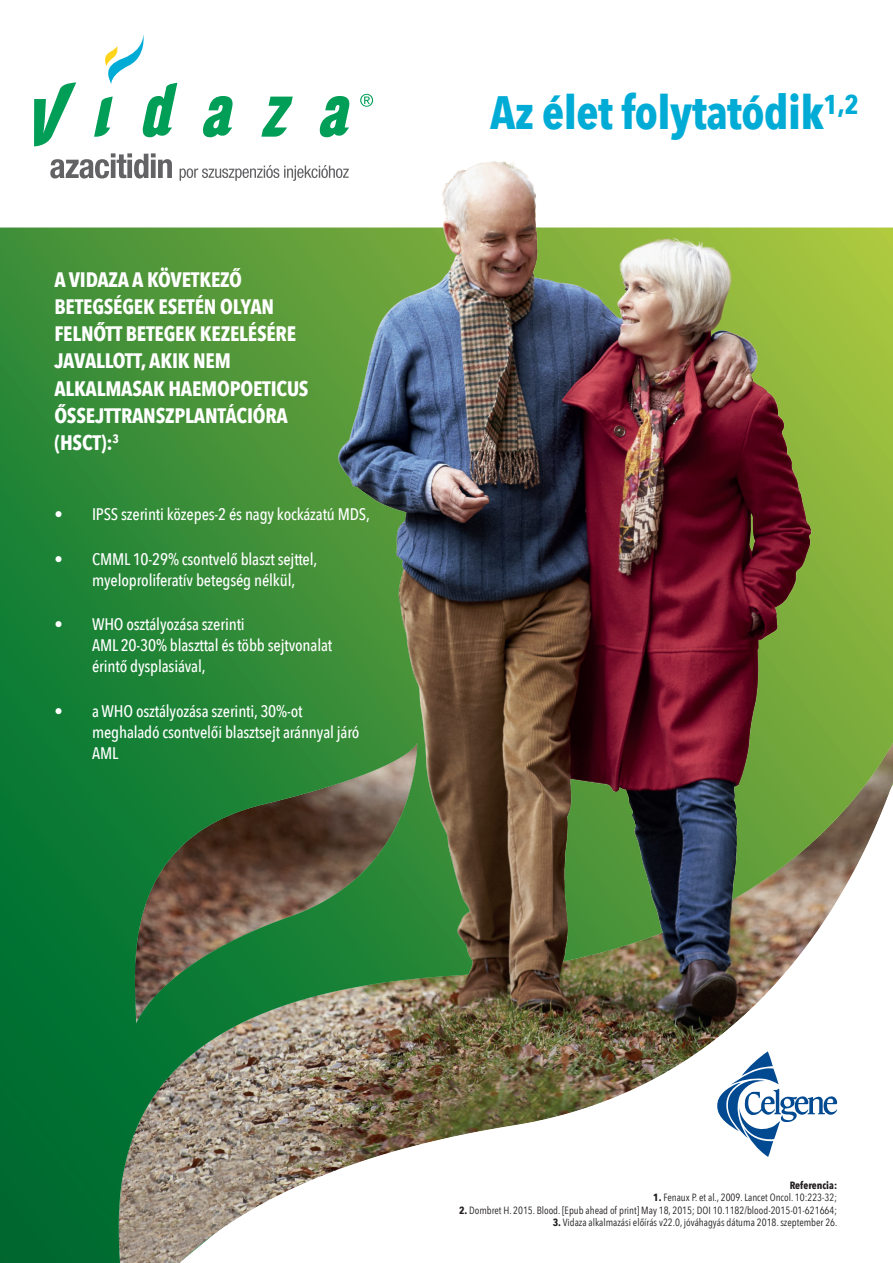
<style>
.page{position:relative;width:893px;height:1263px;background:#fff}
.page>*{position:absolute;margin:0;border:0;box-sizing:border-box;transform-origin:0 0}
.t1{font:700 46.65px "Avenir Next Condensed";letter-spacing:-.01em;color:#00acd5}
.t2{font:700 20.85px/27.2px "Avenir Next Condensed";letter-spacing:-.01em;color:#fff}
.t3{font:500 16.8px/20.9px "Avenir Next Condensed";letter-spacing:-.01em;color:#fff}
.t4{font:10.5px "Avenir Next Condensed";color:#231f20}
.t5{font:700 10.5px "Avenir Next Condensed";color:#231f20}
.s1{font-weight:700}
</style>
<div class="page">
<img style="left:0;top:34px;width:893px;height:1229px">
<svg style="left:717px;top:1051px;width:120px;height:106px"></svg>
<p class="t2" style="left:54px;top:266px;width:256px">A VIDAZA A KÖVETKEZŐ<br>BETEGSÉGEK ESETÉN OLYAN<br>FELNŐTT BETEGEK KEZELÉSÉRE<br>JAVALLOTT, AKIK NEM<br>ALKALMASAK HAEMOPOETICUS<br>ŐSSEJTTRANSZPLANTÁCIÓRA (HSCT):<sup>3</sup></p>
<p class="t3" style="left:54px;top:504px;width:317px">• IPSS szerinti közepes-2 és nagy kockázatú MDS,</p>
<p class="t3" style="left:92px;top:548px;width:227px;text-indent:-38px">• CMML 10-29% csontvelő blaszt sejttel, myeloproliferatív betegség nélkül,</p>
<p class="t3" style="left:92px;top:614px;width:242px;text-indent:-38px">• WHO osztályozása szerinti<br>AML 20-30% blaszttal és több sejtvonalat érintő dysplasiával,</p>
<p class="t3" style="left:92px;top:700px;width:269px;text-indent:-38px">• a WHO osztályozása szerinti, 30%-ot meghaladó csontvelői blasztsejt aránnyal járó<br>AML</p>
<h1 class="t1" style="left:490px;top:84px;width:370px">Az élet folytatódik<sup>1,2</sup></h1>
<p class="t5" style="left:790px;top:1178px;width:49px">Referencia:</p>
<p class="t4" style="left:653px;top:1188px;width:185px"><span class="s1">1.</span> Fenaux P. et al., 2009. Lancet Oncol. 10:223-32;</p>
<p class="t4" style="left:459px;top:1201px;width:380px"><span class="s1">2.</span> Dombret H. 2015. Blood. [Epub ahead of print] May 18, 2015; DOI 10.1182/blood-2015-01-621664;</p>
<p class="t4" style="left:553px;top:1213px;width:286px"><span class="s1">3.</span> Vidaza alkalmazási előírás v22.0, jóváhagyás dátuma 2018. szeptember 26.</p>
</div>
